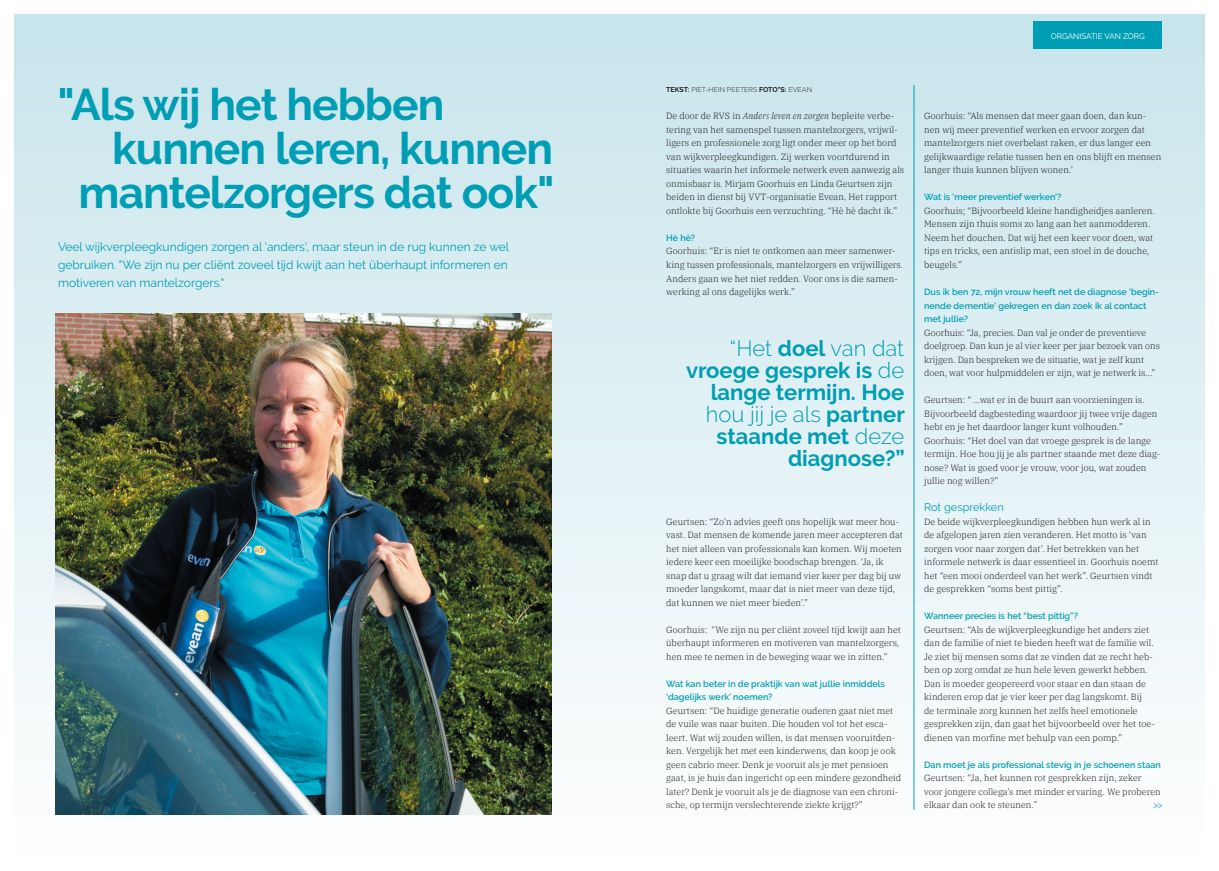
<style>
.page{position:relative;width:1219px;height:871px;background:#fff}
.page>*{position:absolute;margin:0;border:0;box-sizing:border-box;transform-origin:0 0}
.t1{font:700 44.2px "Raleway";letter-spacing:-.02em;color:#009eb4}
.t2{font:700 22px/22px "Raleway";color:#009eb4;text-align:right}
.t3{font:12px/18px "Raleway";color:#009eb4;text-align:justify}
.t4{font:11px "Raleway";color:#009eb4}
.t5{font:300 9px/13.5px "IBM Plex Serif";letter-spacing:.005em;color:#231f20}
.t6{font:600 9px/13.5px "Raleway";color:#009eb4}
.t7{font:9px "Raleway";color:#009eb4}
.t8{font:8px "Raleway";color:#fff}
.t9{font:300 7px "Raleway";letter-spacing:.005em;color:#231f20}
.s1{font-weight:700}
.s2{font-style:italic}
.s3{font-weight:300}
</style>
<div class="page">
<div style="left:14px;top:14px;width:1191px;height:842px;background:linear-gradient(to bottom,#c8e5ec,#fdfefe)"></div>
<div style="left:1033px;top:21px;width:129px;height:28px;background:#009eb4"></div>
<hr style="left:914px;top:85px;width:1px;height:724px;background:#009eb4">
<img style="left:56px;top:314px;width:496px;height:500px">
<h1 class="t1" style="left:58px;top:79px;width:388px">"Als wij het hebben</h1>
<h1 class="t1" style="left:112px;top:123px;width:443px">kunnen leren, kunnen</h1>
<h1 class="t1" style="left:79px;top:167px;width:477px">mantelzorgers dat ook"</h1>
<h3 class="t3" style="left:58px;top:238px;width:453px">Veel wijkverpleegkundigen zorgen al 'anders', maar steun in de rug kunnen ze wel gebruiken. "We zijn nu per cliënt zoveel tijd kwijt aan het überhaupt informeren en motiveren van mantelzorgers."</h3>
<p class="t9" style="left:666px;top:86px;width:147px"><span class="s1">TEKST:</span> PIET-HEIN PEETERS <span class="s1">FOTO"S:</span> EVEAN</p>
<p class="t5" style="left:666px;top:109px;width:240px">De door de RVS in <span class="s2">Anders leven en zorgen</span> bepleite verbe&shy;tering van het samenspel tussen mantelzorgers, vrijwil&shy;ligers en professionele zorg ligt onder meer op het bord van wijkverpleegkundigen. Zij werken voortdurend in situaties waarin het informele netwerk even aanwezig als onmisbaar is. Mirjam Goorhuis en Linda Geurtsen zijn beiden in dienst bij VVT-organisatie Evean. Het rapport ontlokte bij Goorhuis een verzuchting. “Hè hè dacht ik.”</p>
<p class="t6" style="left:666px;top:231px;width:31px">Hè hè?</p>
<p class="t5" style="left:666px;top:244px;width:238px">Goorhuis: “Er is niet te ontkomen aan meer samenwer&shy;king tussen professionals, mantelzorgers en vrijwilligers.<br>Anders gaan we het niet redden. Voor ons is die samen&shy;werking al ons dagelijks werk.”</p>
<h2 class="t2" style="left:686px;top:337px;width:220px"><span class="s3">“Het</span> doel <span class="s3">van dat </span>vroege gesprek is <span class="s3">de </span>lange termijn. Hoe <span class="s3">hou jij je als</span> partner staande met <span class="s3">deze </span>diagnose?”</h2>
<p class="t5" style="left:666px;top:514px;width:238px">Geurtsen: “Zo’n advies geeft ons hopelijk wat meer hou&shy;vast. Dat mensen de komende jaren meer accepteren dat het niet alleen van professionals kan komen. Wij moeten iedere keer een moeilijke boodschap brengen. ‘Ja, ik snap dat u graag wilt dat iemand vier keer per dag bij uw moeder langskomt, maar dat is niet meer van deze tijd, dat kunnen we niet meer bieden’.”</p>
<p class="t5" style="left:666px;top:622px;width:236px">Goorhuis: "We zijn nu per cliënt zoveel tijd kwijt aan het überhaupt informeren en motiveren van mantelzorgers, hen mee te nemen in de beweging waar we in zitten.”</p>
<p class="t6" style="left:666px;top:676px;width:220px">Wat kan beter in de praktijk van wat jullie inmiddels ‘dagelijks werk’ noemen?</p>
<p class="t5" style="left:666px;top:703px;width:236px">Geurtsen: “De huidige generatie ouderen gaat niet met de vuile was naar buiten. Die houden vol tot het esca&shy;leert. Wat wij zouden willen, is dat mensen vooruitden&shy;ken. Vergelijk het met een kinderwens, dan koop je ook geen cabrio meer. Denk je vooruit als je met pensioen gaat, is je huis dan ingericht op een mindere gezondheid later? Denk je vooruit als je de diagnose van een chroni&shy;sche, op termijn verslechterende ziekte krijgt?”</p>
<p class="t8" style="left:1051px;top:32px;width:96px">ORGANISATIE VAN ZORG</p>
<p class="t5" style="left:924px;top:109px;width:239px">Goorhuis: “Als mensen dat meer gaan doen, dan kun&shy;nen wij meer preventief werken en ervoor zorgen dat mantelzorgers niet overbelast raken, er dus langer een gelijkwaardige relatie tussen hen en ons blijft en mensen langer thuis kunnen blijven wonen.’</p>
<p class="t6" style="left:924px;top:190px;width:139px">Wat is 'meer preventief werken'?</p>
<p class="t5" style="left:924px;top:203px;width:232px">Goorhuis; “Bijvoorbeeld kleine handigheidjes aanleren.<br>Mensen zijn thuis soms zo lang aan het aanmodderen.<br>Neem het douchen. Dat wij het een keer voor doen, wat tips en tricks, een antislip mat, een stoel in de douche, beugels.”</p>
<p class="t6" style="left:924px;top:285px;width:236px">Dus ik ben 72, mijn vrouw heeft net de diagnose ‘begin&shy;nende dementie’ gekregen en dan zoek ik al contact met jullie?</p>
<p class="t5" style="left:924px;top:325px;width:237px">Goorhuis: “Ja, precies. Dan val je onder de preventieve doelgroep. Dan kun je al vier keer per jaar bezoek van ons krijgen. Dan bespreken we de situatie, wat je zelf kunt doen, wat voor hulpmiddelen er zijn, wat je netwerk is…”</p>
<p class="t5" style="left:924px;top:392px;width:238px">Geurtsen: “ …wat er in de buurt aan voorzieningen is.<br>Bijvoorbeeld dagbesteding waardoor jij twee vrije dagen hebt en je het daardoor langer kunt volhouden.” Goorhuis: “Het doel van dat vroege gesprek is de lange termijn. Hoe hou jij je als partner staande met deze diag&shy;nose? Wat is goed voor je vrouw, voor jou, wat zouden jullie nog willen?”</p>
<p class="t4" style="left:924px;top:501px;width:81px">Rot gesprekken</p>
<p class="t5" style="left:924px;top:514px;width:236px">De beide wijkverpleegkundigen hebben hun werk al in de afgelopen jaren zien veranderen. Het motto is ‘van zorgen voor naar zorgen dat’. Het betrekken van het informele netwerk is daar essentieel in. Goorhuis noemt het “een mooi onderdeel van het werk”. Geurtsen vindt de gesprekken “soms best pittig”.</p>
<p class="t6" style="left:924px;top:609px;width:155px">Wanneer precies is het “best pittig”?</p>
<p class="t5" style="left:924px;top:622px;width:232px">Geurtsen: “Als de wijkverpleegkundige het anders ziet dan de familie of niet te bieden heeft wat de familie wil.<br>Je ziet bij mensen soms dat ze vinden dat ze recht heb&shy;ben op zorg omdat ze hun hele leven gewerkt hebben.<br>Dan is moeder geopereerd voor staar en dan staan de kinderen erop dat je vier keer per dag langskomt. Bij<br>de terminale zorg kunnen het zelfs heel emotionele gesprekken zijn, dan gaat het bijvoorbeeld over het toe&shy;dienen van morfine met behulp van een pomp.”</p>
<p class="t6" style="left:924px;top:757px;width:238px">Dan moet je als professional stevig in je schoenen staan</p>
<p class="t5" style="left:924px;top:770px;width:238px">Geurtsen: “Ja, het kunnen rot gesprekken zijn, zeker voor jongere collega’s met minder ervaring. We proberen elkaar dan ook te steunen.”</p>
<p class="t7" style="left:1153px;top:799px;width:10px">&gt;&gt;</p>
</div>
